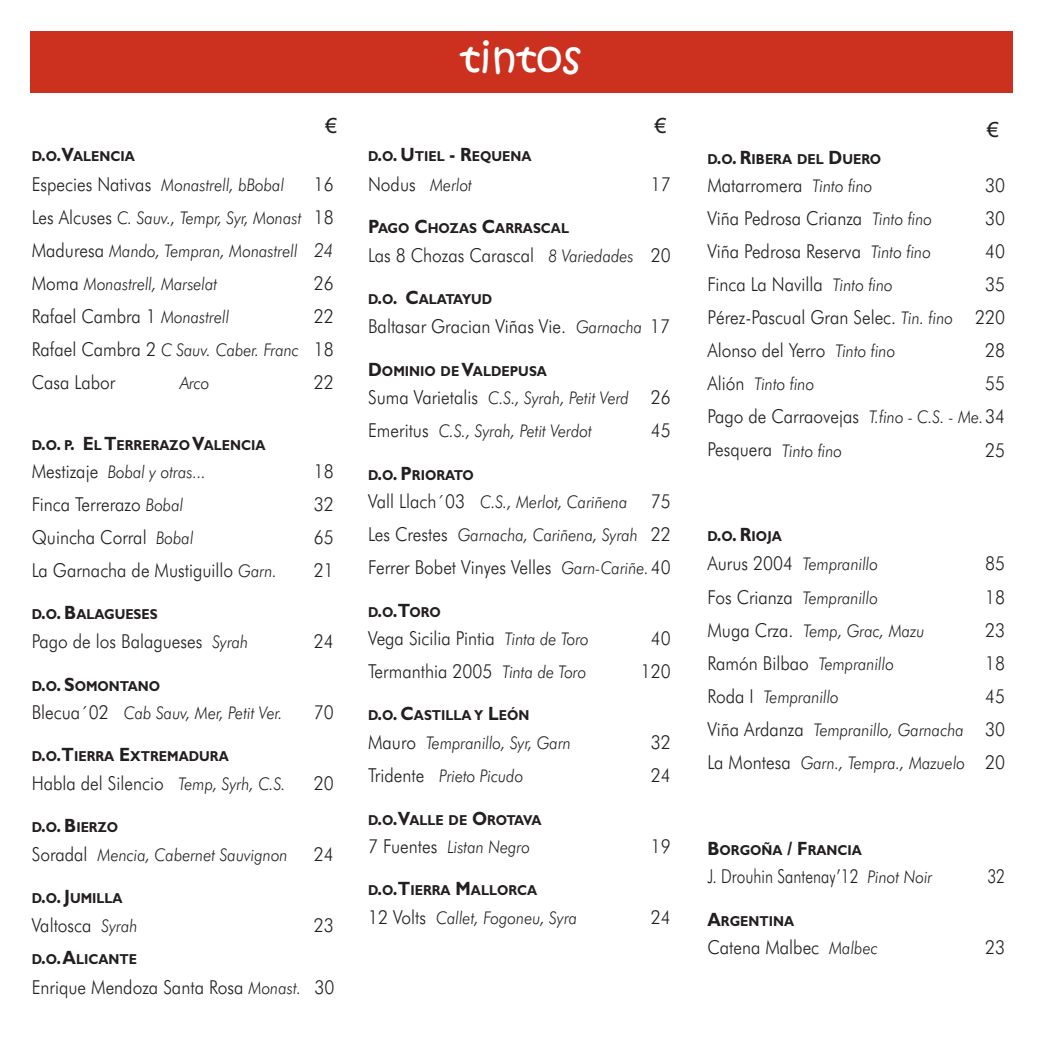
<style>
.page{position:relative;width:1042px;height:1042px;background:#fff}
.page>*{position:absolute;margin:0;border:0;box-sizing:border-box;transform-origin:0 0}
.t1{font:42px "Kristen ITC";color:#fff}
.t2{font:21px "Arial";color:#231f20}
.t3{font:300 19.25px/33.1px "Futura BT";color:#231f20;text-align:justify;scale:.9 1}
.t4{font:300 19.25px "Futura BT";color:#231f20;scale:.8 1}
.t5{font:italic 300 17.5px/33.1px "Futura BT";color:#231f20;scale:.9 1}
.t6{font:700 14.35px "Gill Sans";color:#231f20;scale:.9 1}
.s1{font-size:19.25px}
.s2{font-style:normal;font-size:19.25px}
.s3{font-style:italic;font-size:17.5px}
</style>
<div class="page">
<div style="left:30px;top:31px;width:982px;height:62px;background:#cb311e"></div>
<h1 class="t1" style="left:460px;top:35px;width:123px">TINTOS</h1>
<p class="t2" style="left:326px;top:114px;width:13px">€</p>
<p class="t2" style="left:655px;top:114px;width:13px">€</p>
<p class="t2" style="left:987px;top:117px;width:13px">€</p>
<p class="t6" style="left:32px;top:148px;width:116px">D<span class="s1">.</span>O<span class="s1">.V</span>ALENCIA</p>
<p class="t5" style="left:32px;top:168px;width:282px"><span class="s2">Especies Nativas</span> Monastrell, bBobal</p>
<p class="t3" style="left:314px;top:168px;width:24px">16</p>
<p class="t5" style="left:32px;top:201px;width:337px;text-align:justify"><span class="s2">Les Alcuses</span> C. Sauv., Tempr, Syr, Monast <span class="s2">18<br>Maduresa</span> Mando, Tempran, Monastrell <span class="s1">24<br></span><span class="s2">Moma</span> Monastrell, Marselat</p>
<p class="t3" style="left:314px;top:267px;width:24px">26</p>
<p class="t3" style="left:32px;top:300px;width:221px">Rafael Cambra 1 <span class="s3">Monastrell</span></p>
<p class="t3" style="left:314px;top:300px;width:24px">22</p>
<p class="t5" style="left:32px;top:333px;width:337px"><span class="s2">Rafael Cambra 2</span> C Sauv. Caber. Franc <span class="s2">18</span></p>
<p class="t3" style="left:32px;top:366px;width:94px">Casa Labor</p>
<p class="t5" style="left:180px;top:366px;width:34px">Arco</p>
<p class="t3" style="left:314px;top:366px;width:24px">22</p>
<p class="t6" style="left:32px;top:437px;width:261px">D<span class="s1">.</span>O<span class="s1">.</span> P<span class="s1">. E</span>L <span class="s1">T</span>ERRERAZO <span class="s1">V</span>ALENCIA</p>
<p class="t5" style="left:32px;top:456px;width:195px"><span class="s2">Mestizaje</span> Bobal y otras...</p>
<p class="t3" style="left:314px;top:455px;width:24px">18</p>
<p class="t3" style="left:32px;top:488px;width:170px">Finca Terrerazo <span class="s3">Bobal</span></p>
<p class="t3" style="left:314px;top:488px;width:24px">32</p>
<p class="t3" style="left:32px;top:521px;width:181px">Quincha Corral <span class="s3">Bobal</span></p>
<p class="t3" style="left:314px;top:521px;width:24px">65</p>
<p class="t3" style="left:32px;top:554px;width:274px">La Garnacha de Mustiguillo <span class="s3">Garn.</span></p>
<p class="t3" style="left:314px;top:554px;width:24px">21</p>
<p class="t6" style="left:32px;top:605px;width:141px">D<span class="s1">.</span>O<span class="s1">. B</span>ALAGUESES</p>
<p class="t3" style="left:32px;top:625px;width:242px">Pago de los Balagueses <span class="s3">Syrah</span></p>
<p class="t3" style="left:314px;top:625px;width:24px">24</p>
<p class="t6" style="left:32px;top:678px;width:144px">D<span class="s1">.</span>O<span class="s1">. S</span>OMONTANO</p>
<p class="t5" style="left:32px;top:697px;width:280px"><span class="s2">Blecua´02</span> Cab Sauv, Mer, Petit Ver.</p>
<p class="t3" style="left:314px;top:696px;width:24px">70</p>
<p class="t6" style="left:32px;top:747px;width:221px">D<span class="s1">.</span>O<span class="s1">.T</span>IERRA <span class="s1">E</span>XTREMADURA</p>
<p class="t3" style="left:32px;top:767px;width:284px">Habla del Silencio <span class="s3">Temp, Syrh, C.S.</span></p>
<p class="t3" style="left:314px;top:767px;width:24px">20</p>
<p class="t6" style="left:32px;top:818px;width:98px">D<span class="s1">.</span>O<span class="s1">. B</span>IERZO</p>
<p class="t5" style="left:32px;top:839px;width:286px"><span class="s2">Soradal</span> Mencia, Cabernet Sauvignon</p>
<p class="t3" style="left:314px;top:838px;width:24px">24</p>
<p class="t6" style="left:32px;top:889px;width:103px">D<span class="s1">.</span>O<span class="s1">. J</span>UMILLA</p>
<p class="t3" style="left:32px;top:909px;width:119px">Valtosca <span class="s3">Syrah</span></p>
<p class="t3" style="left:314px;top:909px;width:24px">23</p>
<p class="t6" style="left:32px;top:951px;width:119px">D<span class="s1">.</span>O<span class="s1">.A</span>LICANTE</p>
<p class="t3" style="left:32px;top:970px;width:338px">Enrique Mendoza Santa Rosa <span class="s3">Monast.</span> 30</p>
<p class="t6" style="left:368px;top:148px;width:183px">D<span class="s1">.</span>O<span class="s1">. U</span>TIEL <span class="s1">- R</span>EQUENA</p>
<p class="t5" style="left:368px;top:168px;width:117px"><span class="s2">Nodus</span> Merlot</p>
<p class="t3" style="left:651px;top:168px;width:24px">17</p>
<p class="t6" style="left:368px;top:219px;width:225px"><span class="s1">P</span>AGO <span class="s1">C</span>HOZAS <span class="s1">C</span>ARRASCAL</p>
<p class="t3" style="left:368px;top:239px;width:338px">Las 8 Chozas Carascal <span class="s3">8 Variedades</span> 20</p>
<p class="t6" style="left:368px;top:290px;width:140px">D<span class="s1">.</span>O<span class="s1">. C</span>ALATAYUD</p>
<p class="t3" style="left:368px;top:310px;width:337px">Baltasar Gracian Viñas Vie. <span class="s3">Garnacha</span> 17</p>
<p class="t6" style="left:368px;top:362px;width:200px"><span class="s1">D</span>OMINIO DE <span class="s1">V</span>ALDEPUSA</p>
<p class="t5" style="left:368px;top:381px;width:338px"><span class="s2">Suma Varietalis</span> C.S., Syrah, Petit Verd <span class="s2">26<br>Emeritus</span> C.S., Syrah, Petit Verdot</p>
<p class="t3" style="left:651px;top:414px;width:24px">45</p>
<p class="t6" style="left:368px;top:466px;width:119px">D<span class="s1">.</span>O<span class="s1">. P</span>RIORATO</p>
<p class="t5" style="left:368px;top:485px;width:338px"><span class="s2">Vall Llach´03</span> C.S., Merlot, Cariñena <span class="s2">75<br>Les Crestes</span> Garnacha, Cariñena, Syrah <span class="s2">22</span></p>
<p class="t3" style="left:368px;top:551px;width:338px">Ferrer Bobet Vinyes Velles <span class="s3">Garn-Cariñe.</span>40</p>
<p class="t6" style="left:368px;top:604px;width:82px">D<span class="s1">.</span>O<span class="s1">.T</span>ORO</p>
<p class="t3" style="left:368px;top:622px;width:247px">Vega Sicilia Pintia <span class="s3">Tinta de Toro</span></p>
<p class="t3" style="left:651px;top:622px;width:24px">40</p>
<p class="t3" style="left:368px;top:655px;width:244px">Termanthia 2005 <span class="s3">Tinta de Toro</span></p>
<p class="t3" style="left:641px;top:655px;width:35px">120</p>
<p class="t6" style="left:368px;top:706px;width:181px">D<span class="s1">.</span>O<span class="s1">. C</span>ASTILLA Y <span class="s1">L</span>EÓN</p>
<p class="t5" style="left:368px;top:726px;width:227px"><span class="s2">Mauro</span> Tempranillo, Syr, Garn</p>
<p class="t3" style="left:651px;top:726px;width:24px">32</p>
<p class="t5" style="left:368px;top:759px;width:174px"><span class="s2">Tridente</span> Prieto Picudo</p>
<p class="t3" style="left:651px;top:759px;width:24px">24</p>
<p class="t6" style="left:368px;top:812px;width:194px">D<span class="s1">.</span>O<span class="s1">.V</span>ALLE DE <span class="s1">O</span>ROTAVA</p>
<p class="t5" style="left:368px;top:830px;width:181px"><span class="s2">7 Fuentes</span> Listan Negro</p>
<p class="t3" style="left:651px;top:830px;width:24px">19</p>
<p class="t6" style="left:368px;top:881px;width:190px">D<span class="s1">.</span>O<span class="s1">.T</span>IERRA <span class="s1">M</span>ALLORCA</p>
<p class="t5" style="left:368px;top:901px;width:234px"><span class="s2">12 Volts</span> Callet, Fogoneu, Syra</p>
<p class="t3" style="left:651px;top:901px;width:24px">24</p>
<p class="t6" style="left:707px;top:151px;width:195px">D<span class="s1">.</span>O<span class="s1">. R</span>IBERA DEL <span class="s1">D</span>UERO</p>
<p class="t3" style="left:707px;top:169px;width:185px">Matarromera <span class="s3">Tinto fino</span></p>
<p class="t3" style="left:985px;top:169px;width:24px">30</p>
<p class="t3" style="left:707px;top:202px;width:251px">Viña Pedrosa Crianza <span class="s3">Tinto fino</span></p>
<p class="t3" style="left:985px;top:202px;width:24px">30</p>
<p class="t3" style="left:707px;top:235px;width:250px">Viña Pedrosa Reserva <span class="s3">Tinto fino</span></p>
<p class="t3" style="left:985px;top:235px;width:24px">40</p>
<p class="t3" style="left:707px;top:268px;width:208px">Finca La Navilla <span class="s3">Tinto fino</span></p>
<p class="t3" style="left:707px;top:268px;width:332px;text-indent:278px">35<br>Pérez-Pascual Gran Selec. <span class="s3">Tin. fino</span> 220<br>Alonso del Yerro <span class="s3">Tinto fino</span></p>
<p class="t3" style="left:985px;top:334px;width:24px">28</p>
<p class="t5" style="left:707px;top:368px;width:120px"><span class="s2">Alión</span> Tinto fino</p>
<p class="t3" style="left:707px;top:367px;width:332px;text-align:right">55<br>Pago de Carraovejas <span class="s3">T.fino - C.S. - Me.</span>34</p>
<p class="t5" style="left:707px;top:434px;width:151px"><span class="s2">Pesquera</span> Tinto fino</p>
<p class="t3" style="left:985px;top:433px;width:24px">25</p>
<p class="t6" style="left:707px;top:528px;width:84px">D<span class="s1">.</span>O<span class="s1">. R</span>IOJA</p>
<p class="t5" style="left:707px;top:548px;width:191px"><span class="s2">Aurus 2004</span> Tempranillo</p>
<p class="t3" style="left:985px;top:547px;width:24px">85</p>
<p class="t5" style="left:707px;top:581px;width:191px"><span class="s2">Fos Crianza</span> Tempranillo</p>
<p class="t3" style="left:985px;top:580px;width:24px">18</p>
<p class="t5" style="left:707px;top:614px;width:243px"><span class="s2">Muga Crza.</span> Temp, Grac, Mazu</p>
<p class="t3" style="left:985px;top:613px;width:24px">23</p>
<p class="t3" style="left:707px;top:646px;width:209px">Ramón Bilbao <span class="s3">Tempranillo</span></p>
<p class="t3" style="left:985px;top:646px;width:24px">18</p>
<p class="t5" style="left:707px;top:680px;width:148px"><span class="s2">Roda I</span> Tempranillo</p>
<p class="t3" style="left:985px;top:679px;width:24px">45</p>
<p class="t5" style="left:707px;top:713px;width:332px"><span class="s2">Viña Ardanza</span> Tempranillo, Garnacha <span class="s2">30<br>La Montesa</span> Garn., Tempra., Mazuelo <span class="s2">20</span></p>
<p class="t6" style="left:707px;top:841px;width:173px"><span class="s1">B</span>ORGOÑA <span class="s1">/ F</span>RANCIA</p>
<p class="t4" style="left:707px;top:864px;width:283px">J. Drouhin Santenay’12 <span class="s3">Pinot Noir</span></p>
<p class="t4" style="left:987px;top:864px;width:24px">32</p>
<p class="t6" style="left:707px;top:912px;width:98px"><span class="s1">A</span>RGENTINA</p>
<p class="t3" style="left:707px;top:930px;width:191px">Catena Malbec <span class="s3">Malbec</span></p>
<p class="t3" style="left:985px;top:930px;width:24px">23</p>
</div>
